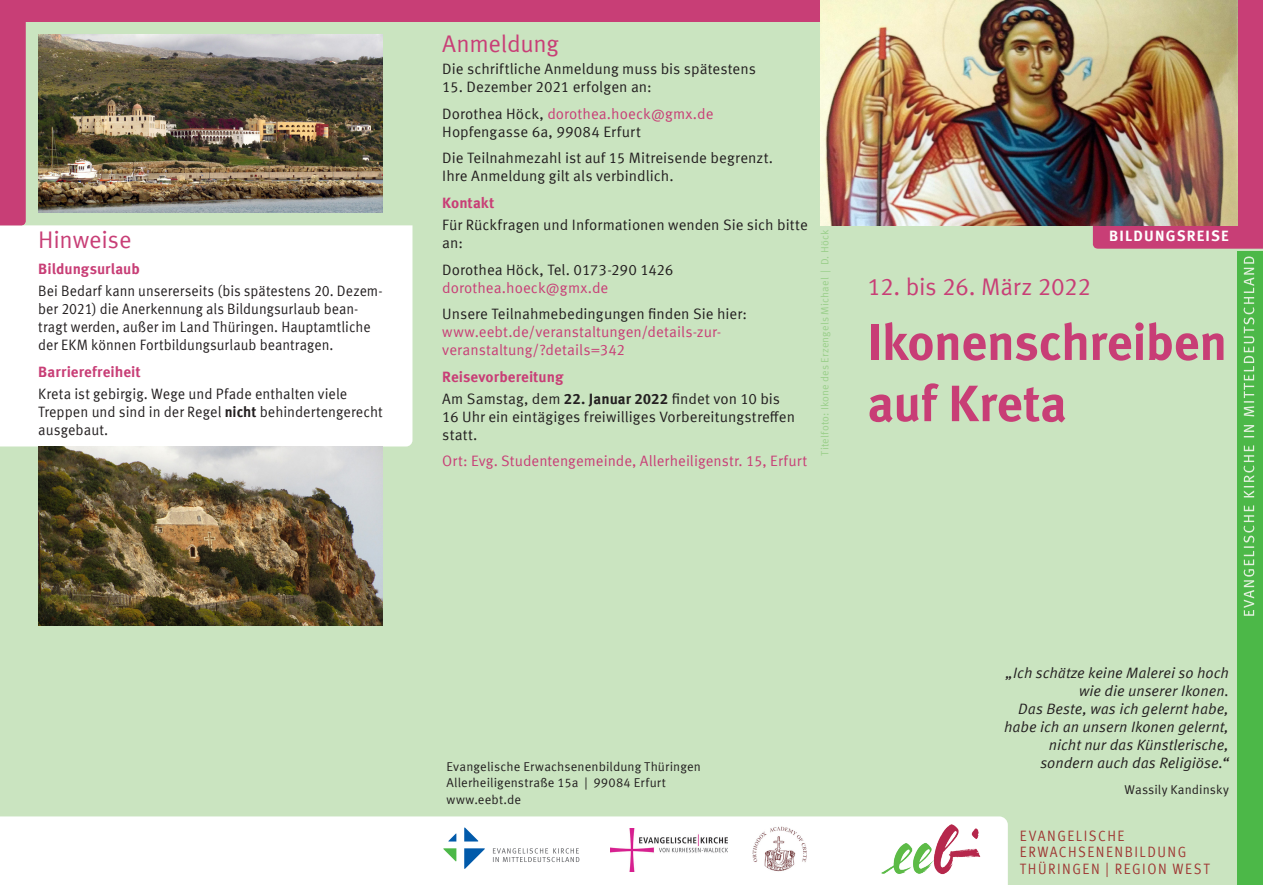
<style>
.page{position:relative;width:1263px;height:893px;background:#fff}
.page>*{position:absolute;margin:0;border:0;box-sizing:border-box;transform-origin:0 0}
.Titel{font:700 51px/61.2px "Meta Offc";letter-spacing:-.01em;color:#c83e76}
.Veranstaltung{font:24px "Meta Offc Norm";letter-spacing:-.015em;color:#c83e76}
.Überschrift_3{font:24px "Meta Offc Norm";letter-spacing:-.015em;color:#c83e76}
.t1{font:15px/18px "Meta Offc Norm";color:#231f20}
.t2{font:15px/18px "Meta Offc Norm";color:#231f20;scale:.93 1}
.t3{font:15px/18px "Meta Offc Norm";color:#c83e76}
.Zitat{font:15px/18px "Meta Offc Norm Ita";color:#231f20;text-align:right}
.t4{font:15px/18px "Meta Offc Norm";color:#231f20;scale:.95 1}
.Überschrift_3-2{font:700 15px "Meta Offc";color:#c83e76}
.t5{font:15px/16.5px "Meta Offc Norm";letter-spacing:.11em;color:#9f3834;scale:.9 1}
.t6{font:700 15px "Meta Offc";letter-spacing:.08em;color:#fff}
.Adresse{font:12.75px/16.5px "Meta Offc Norm";letter-spacing:.01em;color:#231f20}
.Bildautor{font:10.5px "Meta Offc Norm";letter-spacing:.02em;color:#9acf8a}
.s1{color:#c83e76}
.s2{color:#231f20}
.s3{font-family:"Meta Offc";font-weight:700}
</style>
<div class="page">
<div style="left:0;top:0;width:1263px;height:884px;background:#cae4c0"></div>
<div style="left:0;top:0;width:821px;height:21px;background:#c83e76"></div>
<div style="left:0;top:816px;width:1008px;height:68px;background:#fff"></div>
<img style="left:872px;top:821px;width:123px;height:59px">
<svg style="left:1093px;top:225px;width:170px;height:24px;background:#c54376"></svg>
<img style="left:753px;top:822px;width:53px;height:54px">
<div style="left:1237px;top:0;width:26px;height:247px;background:#c83e76"></div>
<div style="left:1237px;top:251px;width:26px;height:633px;background:#4cb848"></div>
<svg style="left:1243px;top:256px;width:11px;height:360px"></svg>
<img style="left:610px;top:828px;width:117px;height:44px">
<svg style="left:443px;top:827px;width:42px;height:42px;background:#c0d8e3"></svg>
<svg style="left:493px;top:848px;width:86px;height:14px"></svg>
<div style="left:0;top:225px;width:412px;height:221px;background:#fff"></div>
<img style="left:821px;top:0;width:416px;height:225px">
<img style="left:38px;top:34px;width:345px;height:179px">
<img style="left:38px;top:446px;width:345px;height:179px">
<div style="left:0;top:21px;width:26px;height:204px;background:#c83e76"></div>
<p class="Überschrift_3" style="left:442px;top:30px;width:118px">Anmeldung</p>
<p class="t1" style="left:442px;top:61px;width:315px">Die schriftliche Anmeldung muss bis spätestens</p>
<p class="t1" style="left:442px;top:79px;width:211px">15. Dezember 2021 erfolgen an:</p>
<p class="t1" style="left:442px;top:105px;width:273px">Dorothea Höck, <span class="s1">dorothea.hoeck@gmx.de<br></span>Hopfengasse 6a, 99084 Erfurt</p>
<p class="t1" style="left:442px;top:150px;width:332px">Die Teilnahmezahl ist auf 15 Mitreisende begrenzt.<br>Ihre Anmeldung gilt als verbindlich.</p>
<p class="Überschrift_3-2" style="left:442px;top:194px;width:54px">Kontakt</p>
<p class="t1" style="left:442px;top:216px;width:367px">Für Rückfragen und Informationen wenden Sie sich bitte an:</p>
<p class="t1" style="left:442px;top:261px;width:233px">Dorothea Höck, Tel. 0173-290 1426 <span class="s1">dorothea.hoeck@gmx.de</span></p>
<p class="t3" style="left:442px;top:305px;width:306px"><span class="s2">Unsere Teilnahmebedingungen finden Sie hier: </span>www.eebt.de/veranstaltungen/details-zur&shy;veranstaltung/?details=342</p>
<p class="Überschrift_3-2" style="left:442px;top:368px;width:123px">Reisevorbereitung</p>
<p class="t1" style="left:442px;top:390px;width:354px">Am Samstag, dem <span class="s3">22. Januar 2022</span> findet von 10 bis<br>16 Uhr ein eintägiges freiwilliges Vorbereitungstreffen statt.</p>
<p class="t3" style="left:442px;top:453px;width:366px">Ort: Evg. Studentengemeinde, Allerheiligenstr. 15, Erfurt</p>
<p class="Bildautor" style="left:819px;top:455px;width:227px;rotate:-90deg">Titelfoto: Ikone des Erzengels Michael | D. Höck</p>
<p class="Veranstaltung" style="left:38px;top:226px;width:95px">Hinweise</p>
<p class="t6" style="left:1109px;top:227px;width:121px">BILDUNGSREISE</p>
<p class="Überschrift_3-2" style="left:38px;top:260px;width:103px">Bildungsurlaub</p>
<p class="t2" style="left:38px;top:283px;width:372px">Bei Bedarf kann unsererseits (bis spätestens 20. Dezem&shy;ber 2021) die Anerkennung als Bildungsurlaub bean&shy;tragt werden, außer im Land Thüringen. Hauptamtliche der EKM können Fortbildungsurlaub beantragen.</p>
<p class="Überschrift_3-2" style="left:38px;top:363px;width:104px">Barrierefreiheit</p>
<p class="t4" style="left:38px;top:385px;width:364px">Kreta ist gebirgig. Wege und Pfade enthalten viele<br>Treppen und sind in der Regel <span class="s3">nicht</span> behindertengerecht ausgebaut.</p>
<p class="Veranstaltung" style="left:867px;top:272px;width:225px">12. bis 26. März 2022</p>
<p class="Titel" style="left:867px;top:313px;width:361px">Ikonenschreiben auf Kreta</p>
<p class="Adresse" style="left:446px;top:758px;width:256px">Evangelische Erwachsenenbildung Thüringen<br>Allerheiligenstraße 15a | 99084 Erfurt www.eebt.de</p>
<p class="Zitat" style="left:1004px;top:664px;width:226px">„Ich schätze keine Malerei so hoch wie die unserer Ikonen.<br>Das Beste, was ich gelernt habe, habe ich an unsern Ikonen gelernt, nicht nur das Künstlerische, sondern auch das Religiöse.“</p>
<p class="Adresse" style="left:1124px;top:782px;width:106px">Wassily Kandinsky</p>
<p class="t5" style="left:1020px;top:827px;width:212px">EVANGELISCHE<br>ERWACHSENENBILDUNG<br>THÜRINGEN | REGION WEST</p>
</div>
